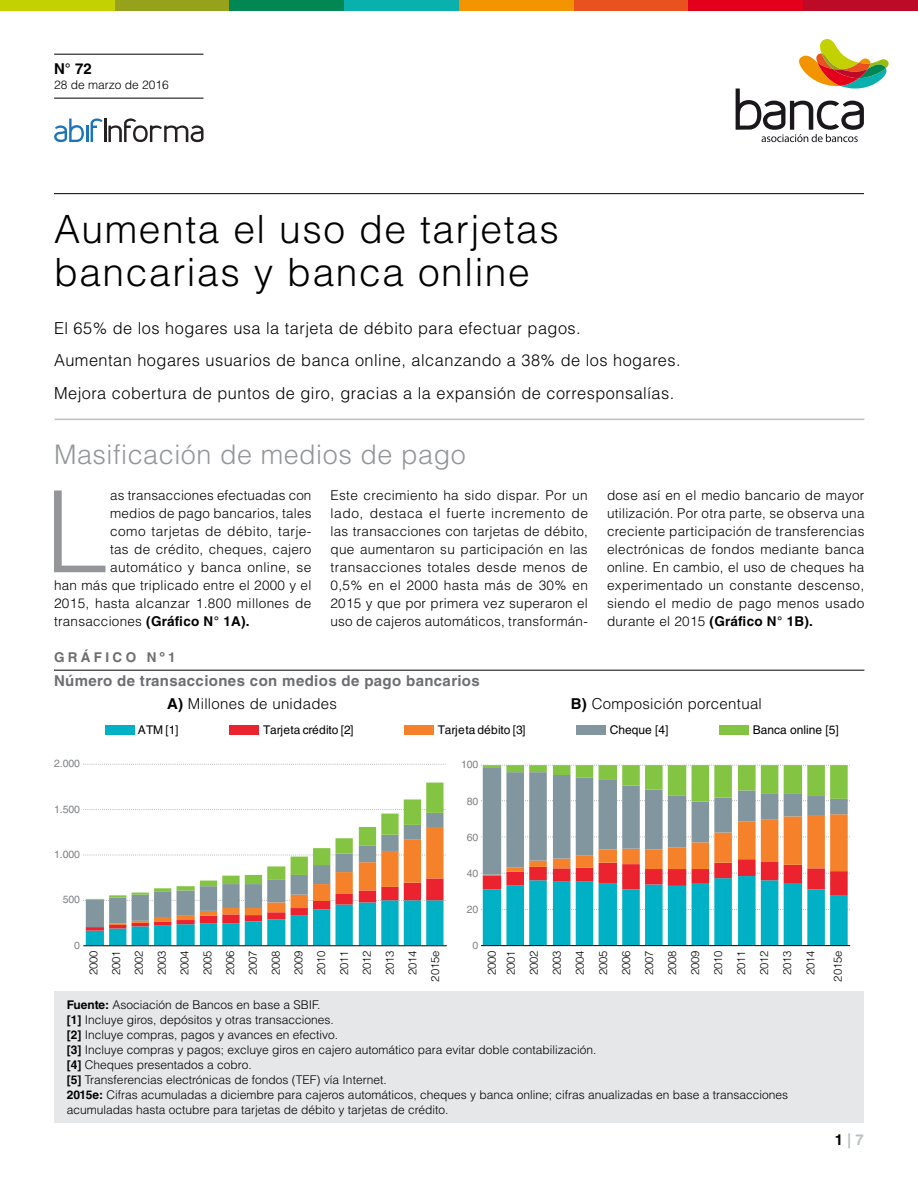
<style>
.page{position:relative;width:918px;height:1188px;background:#fff}
.page>*{position:absolute;margin:0;border:0;box-sizing:border-box;transform-origin:0 0}
.t1{font:300 113.55px "Helvetica LT Std";color:#939598}
.t2{font:300 39px/43.5px "Helvetica LT Std";letter-spacing:.04em;color:#000}
.t3{font:300 27px "Helvetica LT Std";letter-spacing:.02em;color:#939598}
.t4{font:300 16.5px/32.5px "Helvetica LT Std";letter-spacing:.03em;color:#000}
.t5{font:700 15px "Helvetica LT Std";letter-spacing:.025em;color:#6d6e71}
.t6{font:300 15px "Helvetica LT Std";letter-spacing:.02em;color:#000}
.t7{font:700 15px "Helvetica LT Std";color:#000}
.t8{font:700 15px "Helvetica LT Std";color:#bcbec0}
.t9{font:300 13.5px/18px "Helvetica LT Std";letter-spacing:.02em;color:#000;text-align:justify}
.t10{font:700 13.5px "Helvetica LT Std";letter-spacing:.02em;color:#000}
.t11{font:700 13.5px "Helvetica LT Std";letter-spacing:.25em;color:#6d6e71}
.t12{font:300 12px/15px "Helvetica LT Std";color:#000}
.t13{font:12px "Helvetica LT Std";color:#000}
.t14{font:300 11.25px/22.8px "Helvetica LT Std";letter-spacing:-.005em;color:#000;text-align:center}
.t15{font:10.5px "Helvetica LT Std";letter-spacing:-.005em;color:#808285}
.s1{font-weight:300}
.s2{font-weight:700}
.s3{color:#000}
</style>
<div class="page">
<div style="left:0;top:0;width:115px;height:10px;background:#c4d100"></div>
<div style="left:115px;top:0;width:115px;height:10px;background:#96a11c"></div>
<div style="left:229px;top:0;width:115px;height:10px;background:#008754"></div>
<div style="left:344px;top:0;width:115px;height:10px;background:#0ab0ad"></div>
<div style="left:459px;top:0;width:115px;height:10px;background:#f29400"></div>
<div style="left:574px;top:0;width:114px;height:10px;background:#e8521f"></div>
<div style="left:688px;top:0;width:115px;height:10px;background:#e3001a"></div>
<div style="left:803px;top:0;width:115px;height:10px;background:#bd0a26"></div>
<svg style="left:736px;top:39px;width:153px;height:103px"></svg>
<svg style="left:54px;top:118px;width:150px;height:24px"></svg>
<hr style="left:54px;top:98px;width:150px;height:1px;background:#000">
<hr style="left:54px;top:54px;width:150px;height:1px;background:#000">
<div style="left:105px;top:725px;width:29px;height:9px;background:#00b1c6"></div>
<div style="left:230px;top:725px;width:29px;height:9px;background:#ea232f"></div>
<div style="left:405px;top:725px;width:29px;height:9px;background:#f5822b"></div>
<div style="left:577px;top:725px;width:29px;height:9px;background:#8296a0"></div>
<div style="left:720px;top:725px;width:29px;height:9px;background:#83c442"></div>
<svg style="left:85px;top:764px;width:361px;height:1px"></svg>
<svg style="left:84px;top:783px;width:362px;height:162px"></svg>
<hr style="left:84px;top:946px;width:363px;height:1px;background:#000">
<svg style="left:481px;top:765px;width:369px;height:180px"></svg>
<hr style="left:481px;top:945px;width:369px;height:1px;background:#000">
<hr style="left:54px;top:193px;width:810px;height:1px;background:#000">
<hr style="left:55px;top:419px;width:809px;height:1px;background:#bcbec0">
<div style="left:54px;top:991px;width:810px;height:132px;background:#e6e7e8"></div>
<hr style="left:54px;top:670px;width:810px;height:1px;background:#000">
<p class="t7" style="left:54px;top:60px;width:39px">N° 72</p>
<p class="t12" style="left:54px;top:77px;width:116px">28 de marzo de 2016</p>
<h2 class="t2" style="left:54px;top:207px;width:507px">Aumenta el uso de tarjetas bancarias y banca online</h2>
<p class="t4" style="left:54px;top:312px;width:628px">El 65% de los hogares usa la tarjeta de débito para efectuar pagos.<br>Aumentan hogares usuarios de banca online, alcanzando a 38% de los hogares.<br>Mejora cobertura de puntos de giro, gracias a la expansión de corresponsalías.</p>
<h3 class="t3" style="left:54px;top:437px;width:413px">Masificación de medios de pago</h3>
<h1 class="t1" style="left:45px;top:461px;width:65px">L</h1>
<p class="t9" style="left:110px;top:486px;width:203px">as transacciones efectuadas con</p>
<p class="t9" style="left:110px;top:504px;width:203px">medios de pago bancarios, tales</p>
<p class="t9" style="left:110px;top:522px;width:203px">como tarjetas de débito, tarje-</p>
<p class="t9" style="left:110px;top:540px;width:203px">tas de crédito, cheques, cajero</p>
<p class="t9" style="left:110px;top:558px;width:203px">automático y banca online, se</p>
<p class="t9" style="left:54px;top:576px;width:259px">han más que triplicado entre el 2000 y el</p>
<p class="t9" style="left:54px;top:594px;width:259px">2015, hasta alcanzar 1.800 millones de</p>
<p class="t10" style="left:54px;top:613px;width:197px"><span class="s1">transacciones</span> (Gráfico N° 1A).</p>
<p class="t9" style="left:331px;top:486px;width:259px">Este crecimiento ha sido dispar. Por un lado, destaca el fuerte incremento de las transacciones con tarjetas de débito, que aumentaron su participación en las transacciones totales desde menos de 0,5% en el 2000 hasta más de 30% en 2015 y que por primera vez superaron el uso de cajeros automáticos, transformán-</p>
<p class="t9" style="left:607px;top:486px;width:259px">dose así en el medio bancario de mayor utilización. Por otra parte, se observa una creciente participación de transferencias electrónicas de fondos mediante banca online. En cambio, el uso de cheques ha experimentado un constante descenso, siendo el medio de pago menos usado durante el 2015 <span class="s2">(Gráfico N° 1B).</span></p>
<p class="t11" style="left:54px;top:650px;width:123px">GRÁFICO Nº1</p>
<p class="t5" style="left:54px;top:672px;width:427px">Número de transacciones con medios de pago bancarios</p>
<p class="t6" style="left:167px;top:694px;width:171px"><span class="s2">A)</span> Millones de unidades</p>
<p class="t6" style="left:571px;top:694px;width:193px"><span class="s2">B)</span> Composición porcentual</p>
<p class="t15" style="left:54px;top:758px;width:28px">2.000</p>
<p class="t13" style="left:138px;top:723px;width:42px">ATM [1]</p>
<p class="t13" style="left:263px;top:723px;width:92px">Tarjeta crédito [2]</p>
<p class="t13" style="left:438px;top:723px;width:89px">Tarjeta débito [3]</p>
<p class="t13" style="left:610px;top:723px;width:60px">Cheque [4]</p>
<p class="t13" style="left:753px;top:723px;width:88px">Banca online [5]</p>
<p class="t15" style="left:461px;top:759px;width:19px">100</p>
<p class="t15" style="left:54px;top:803px;width:28px">1.500</p>
<p class="t15" style="left:54px;top:848px;width:28px">1.000</p>
<p class="t15" style="left:63px;top:894px;width:19px">500</p>
<p class="t15" style="left:467px;top:795px;width:13px">80</p>
<p class="t15" style="left:467px;top:831px;width:13px">60</p>
<p class="t15" style="left:467px;top:867px;width:13px">40</p>
<p class="t15" style="left:467px;top:903px;width:13px">20</p>
<p class="t15" style="left:74px;top:939px;width:7px">0</p>
<p class="t15" style="left:473px;top:939px;width:7px">0</p>
<p class="t14" style="left:82px;top:982px;width:33px;rotate:-90deg">2000<br>2001<br>2002<br>2003<br>2004<br>2005<br>2006<br>2007<br>2008<br>2009<br>2010<br>2011<br>2012<br>2013<br>2014<br>2015e</p>
<p class="t14" style="left:482px;top:975px;width:26px;line-height:18.9px;text-align:left;rotate:-90deg">2000<br>2001</p>
<p class="t14" style="left:522px;top:975px;width:26px;text-align:justify;rotate:-90deg">2002<br>2003<br>2004<br>2005<br>2006<br>2007<br>2008<br>2009<br>2010<br>2011<br>2012<br>2013<br>2014</p>
<p class="t14" style="left:826px;top:982px;width:33px;rotate:-90deg">2015e</p>
<p class="t12" style="left:67px;top:997px;width:723px"><span class="s2">Fuente:</span> Asociación de Bancos en base a SBIF.<br><span class="s2">[1]</span> Incluye giros, depósitos y otras transacciones.<br><span class="s2">[2]</span> Incluye compras, pagos y avances en efectivo.<br><span class="s2">[3]</span> Incluye compras y pagos; excluye giros en cajero automático para evitar doble contabilización.<br><span class="s2">[4]</span> Cheques presentados a cobro.<br><span class="s2">[5]</span> Transferencias electrónicas de fondos (TEF) vía Internet.<br><span class="s2">2015e:</span> Cifras acumuladas a diciembre para cajeros automáticos, cheques y banca online; cifras anualizadas en base a transacciones acumuladas hasta octubre para tarjetas de débito y tarjetas de crédito.</p>
<p class="t8" style="left:835px;top:1130px;width:31px"><span class="s3">1</span> | 7</p>
</div>
